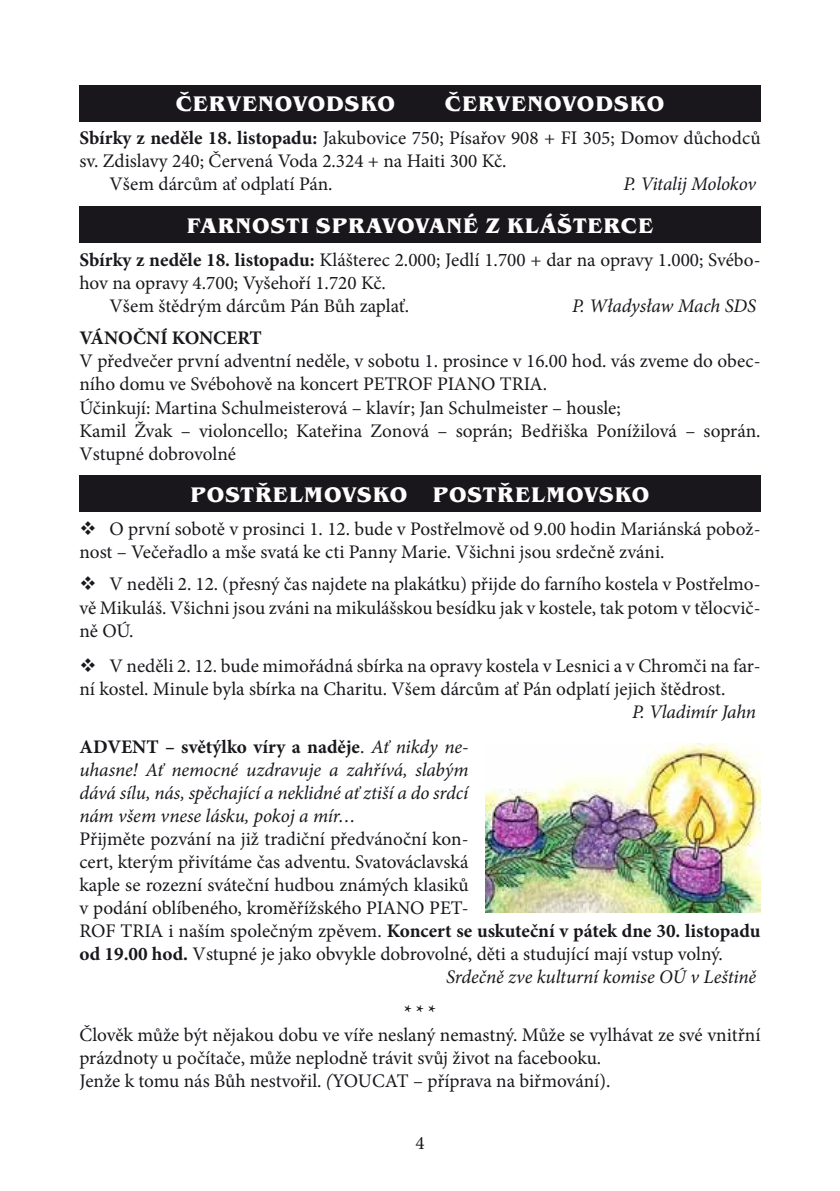
<style>
.page{position:relative;width:840px;height:1191px;background:#fff}
.page>*{position:absolute;margin:0;border:0;box-sizing:border-box;transform-origin:0 0}
.t1{font:700 21.8px "Benguiat Itc TOT";letter-spacing:.045em;color:#fff}
.t2{font:19.2px/23px "Minion Pro";color:#1a171c}
.t3{font:italic 19.2px/23px "Minion Pro";letter-spacing:-.01em;color:#1a171c;text-align:justify}
.t4{font:700 19.2px "Minion Pro";color:#1a171c}
.t5{font:19px "Minion Pro";color:#1a171c}
.s1{font-weight:700}
.s2{font-weight:700;font-style:normal}
.s3{font-style:normal}
.s4{font-weight:400}
.s5{font-style:italic}
</style>
<div class="page">
<div style="left:79px;top:85px;width:681px;height:36px;background:#1a171c"></div>
<div style="left:79px;top:206px;width:681px;height:36px;background:#1a171c"></div>
<div style="left:79px;top:475px;width:681px;height:37px;background:#1a171c"></div>
<img style="left:485px;top:744px;width:275px;height:168px">
<p class="t1" style="left:176px;top:91px;width:221px">ČERVENOVODSKO</p>
<p class="t1" style="left:444px;top:91px;width:221px">ČERVENOVODSKO</p>
<p class="t2" style="left:79px;top:127px;width:682px"><span class="s1">Sbírky z neděle 18. listopadu:</span> Jakubovice 750; Písařov 908 + FI 305; Domov důchodců</p>
<p class="t2" style="left:79px;top:150px;width:428px">sv. Zdislavy 240; Červená Voda 2.324 + na Haiti 300 Kč.</p>
<p class="t2" style="left:109px;top:173px;width:224px">Všem dárcům ať odplatí Pán.</p>
<p class="t3" style="left:623px;top:173px;width:134px">P. Vitalij Molokov</p>
<p class="t1" style="left:187px;top:213px;width:467px">FARNOSTI SPRAVOVANÉ Z KLÁŠTERCE</p>
<p class="t2" style="left:79px;top:248px;width:682px"><span class="s1">Sbírky z neděle 18. listopadu:</span> Klášterec 2.000; Jedlí 1.700 + dar na opravy 1.000; Svébo-</p>
<p class="t2" style="left:79px;top:271px;width:308px">hov na opravy 4.700; Vyšehoří 1.720 Kč.</p>
<p class="t2" style="left:109px;top:294px;width:301px">Všem štědrým dárcům Pán Bůh zaplať.</p>
<p class="t3" style="left:571px;top:294px;width:185px">P. Władysław Mach SDS</p>
<p class="t4" style="left:79px;top:325px;width:184px">VÁNOČNÍ KONCERT</p>
<p class="t2" style="left:79px;top:350px;width:682px">V předvečer první adventní neděle, v sobotu 1. prosince v 16.00 hod. vás zveme do obec&shy;ního domu ve Svébohově na koncert PETROF PIANO TRIA.<br>Účinkují: Martina Schulmeisterová – klavír; Jan Schulmeister – housle;<br>Kamil Žvak – violoncello; Kateřina Zonová – soprán; Bedřiška Ponížilová – soprán.<br>Vstupné dobrovolné</p>
<p class="t1" style="left:190px;top:482px;width:460px">POSTŘELMOVSKO POSTŘELMOVSKO</p>
<p class="t2" style="left:79px;top:517px;width:682px">❖ O první sobotě v prosinci 1. 12. bude v Postřelmově od 9.00 hodin Mariánská pobož&shy;nost – Večeřadlo a mše svatá ke cti Panny Marie. Všichni jsou srdečně zváni.</p>
<p class="t2" style="left:79px;top:573px;width:682px;text-align:justify">❖ V neděli 2. 12. (přesný čas najdete na plakátku) přijde do farního kostela v Postřelmo&shy;vě Mikuláš. Všichni jsou zváni na mikulášskou besídku jak v kostele, tak potom v tělocvič&shy;ně OÚ.</p>
<p class="t2" style="left:79px;top:654px;width:682px">❖ V neděli 2. 12. bude mimořádná sbírka na opravy kostela v Lesnici a v Chromči na far&shy;ní kostel. Minule byla sbírka na Charitu. Všem dárcům ať Pán odplatí jejich štědrost.</p>
<p class="t3" style="left:631px;top:700px;width:125px">P. Vladimír Jahn</p>
<p class="t3" style="left:79px;top:735px;width:390px"><span class="s2">ADVENT – světýlko víry a naděje</span><span class="s3">.</span> Ať nikdy ne&shy;uhasne! Ať nemocné uzdravuje a zahřívá, slabým dává sílu, nás, spěchající a neklidné ať ztiší a do srdcí nám všem vnese lásku, pokoj a mír…</p>
<p class="t2" style="left:79px;top:827px;width:390px">Přijměte pozvání na již tradiční předvánoční kon-</p>
<p class="t2" style="left:79px;top:850px;width:390px">cert, kterým přivítáme čas adventu. Svatováclavská</p>
<p class="t2" style="left:79px;top:873px;width:390px">kaple se rozezní sváteční hudbou známých klasiků</p>
<p class="t2" style="left:79px;top:896px;width:390px">v podání oblíbeného, kroměřížského PIANO PET-</p>
<p class="t4" style="left:79px;top:917px;width:682px"><span class="s4">ROF TRIA i naším společným zpěvem.</span> Koncert se uskuteční v pátek dne 30. listopadu</p>
<p class="t2" style="left:79px;top:942px;width:644px"><span class="s1">od 19.00 hod.</span> Vstupné je jako obvykle dobrovolné, děti a studující mají vstup volný.</p>
<p class="t3" style="left:446px;top:965px;width:311px">Srdečně zve kulturní komise OÚ v Leštině</p>
<p class="t4" style="left:404px;top:998px;width:33px">* * *</p>
<p class="t2" style="left:79px;top:1023px;width:682px">Člověk může být nějakou dobu ve víře neslaný nemastný. Může se vylhávat ze své vnitřní prázdnoty u počítače, může neplodně trávit svůj život na facebooku.<br>Jenže k tomu nás Bůh nestvořil. <span class="s5">(</span>YOUCAT – příprava na biřmování).</p>
<p class="t5" style="left:415px;top:1130px;width:11px">4</p>
</div>
